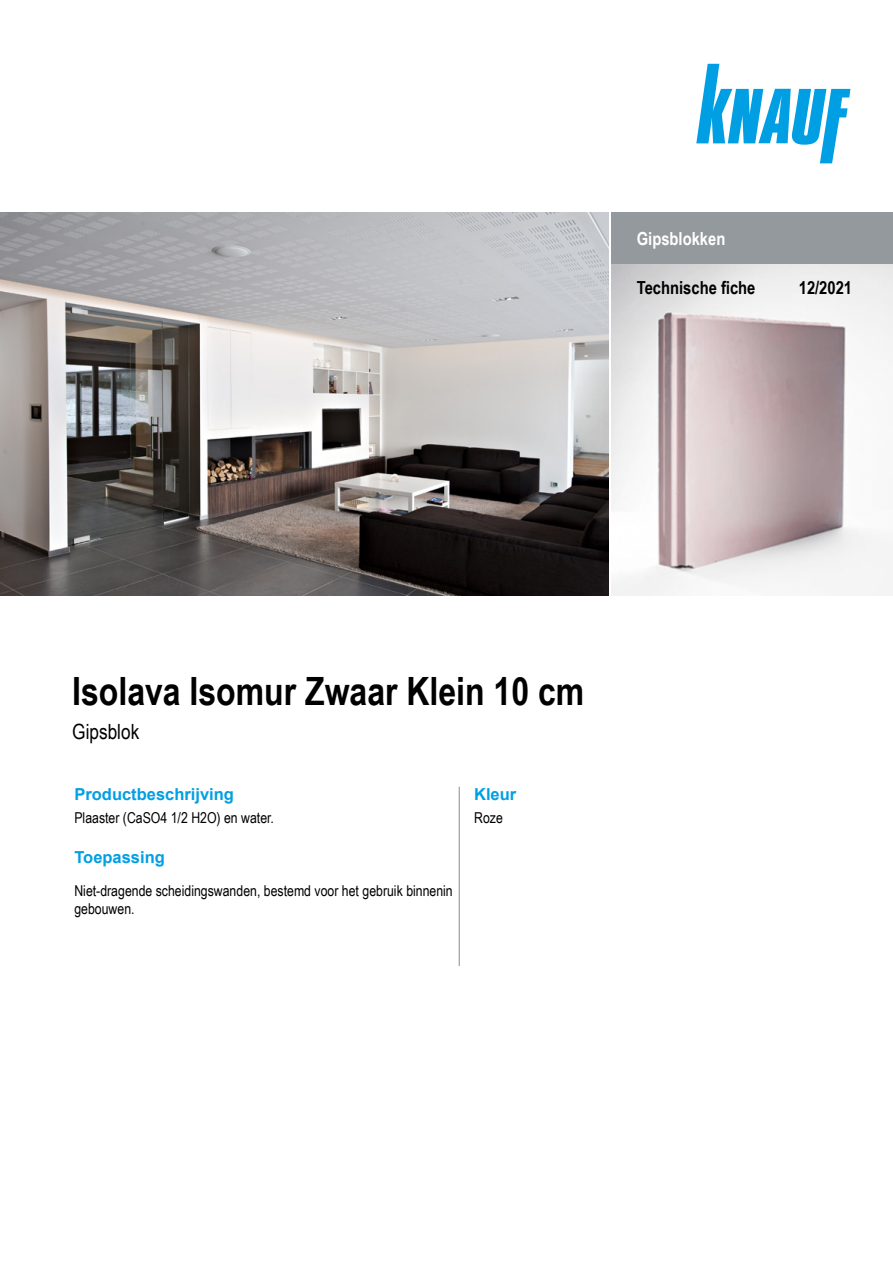
<style>
.page{position:relative;width:893px;height:1263px;background:#fff}
.page>*{position:absolute;margin:0;border:0;box-sizing:border-box;transform-origin:0 0}
.t1{font:700 39px "Arial Narrow";color:#000}
.t2{font:21px "Arial Narrow";color:#000}
.t3{font:700 18px "Arial Narrow";color:#000}
.t4{font:700 18px "Arial Narrow";color:#fff}
.t5{font:700 16.5px "Arial";color:#009fe3}
.t6{font:15px/18px "Arial Narrow";color:#000}
</style>
<div class="page">
<img style="left:612px;top:264px;width:281px;height:331px">
<svg style="left:696px;top:64px;width:154px;height:99px"></svg>
<hr style="left:459px;top:787px;width:1px;height:179px;background:#93999c">
<div style="left:612px;top:213px;width:281px;height:51px;background:#93999c"></div>
<img style="left:0;top:213px;width:608px;height:382px">
<p class="t4" style="left:637px;top:225px;width:90px">Gipsblokken</p>
<p class="t3" style="left:637px;top:274px;width:120px">Technische fiche</p>
<p class="t3" style="left:799px;top:274px;width:55px">12/2021</p>
<h1 class="t1" style="left:72px;top:662px;width:513px">Isolava Isomur Zwaar Klein 10 cm</h1>
<h2 class="t2" style="left:72px;top:716px;width:68px">Gipsblok</h2>
<p class="t5" style="left:74px;top:782px;width:161px">Productbeschrijving</p>
<p class="t6" style="left:74px;top:808px;width:201px">Plaaster (CaSO4 1/2 H2O) en water.</p>
<p class="t5" style="left:74px;top:846px;width:92px">Toepassing</p>
<p class="t6" style="left:74px;top:881px;width:380px">Niet-dragende scheidingswanden, bestemd voor het gebruik binnenin gebouwen.</p>
<p class="t5" style="left:474px;top:782px;width:44px">Kleur</p>
<p class="t6" style="left:474px;top:808px;width:30px">Roze</p>
</div>
